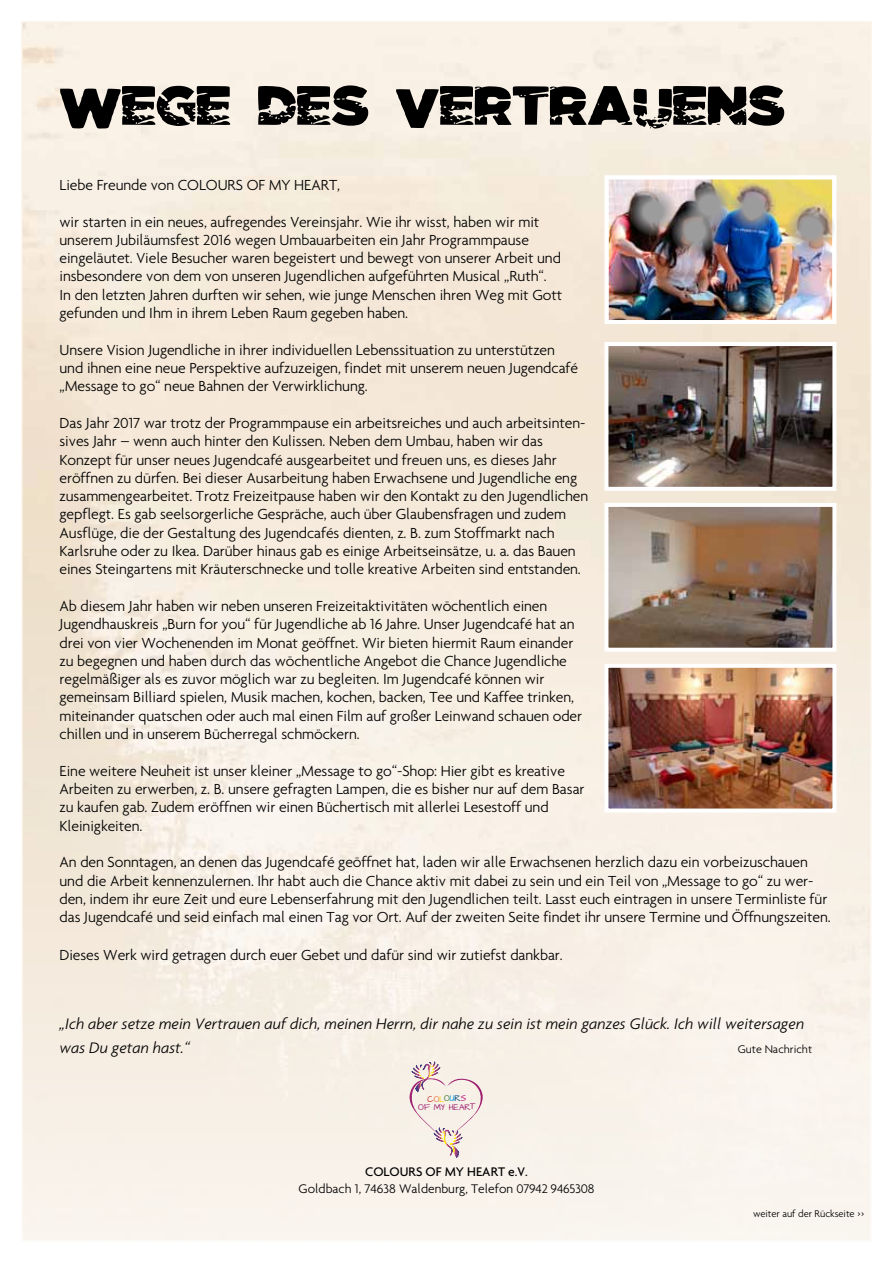
<style>
.page{position:relative;width:893px;height:1263px;background:#fff}
.page>*{position:absolute;margin:0;border:0;box-sizing:border-box;transform-origin:0 0}
.t1{font:63.3px "Tomb Raider";color:#000}
.t2{font:italic 300 16.5px/24px "Agenda";color:#000}
.t3{font:300 15.75px/18.3px "Agenda";letter-spacing:-.005em;color:#000}
.t4{font:300 13.5px "Agenda";color:#000}
.t5{font:500 13.5px "Agenda";color:#000}
.t6{font:300 12px "Agenda";color:#000}
.t7{font:300 10.5px "Agenda";color:#000}
.t8{font:6.9px/8.4px "Architects Daughter";color:#9f2070;text-align:center}
.s1{color:#cd1013}
.s2{color:#ee7543}
.s3{color:#fdd100}
.s4{color:#437e36}
.s5{color:#009ee3}
.s6{color:#00477e}
.s7{color:#bb137e}
</style>
<div class="page">
<svg style="left:408px;top:1062px;width:76px;height:97px;background:#efe2dd"></svg>
<img style="left:609px;top:180px;width:222px;height:139px">
<div style="left:604px;top:175px;width:232px;height:149px;border:4px solid #fff"></div>
<img style="left:609px;top:347px;width:222px;height:139px">
<div style="left:604px;top:342px;width:232px;height:149px;border:4px solid #fff"></div>
<img style="left:609px;top:508px;width:222px;height:139px">
<div style="left:604px;top:503px;width:232px;height:149px;border:4px solid #fff"></div>
<img style="left:609px;top:669px;width:222px;height:138px">
<div style="left:604px;top:664px;width:232px;height:148px;border:4px solid #fff"></div>
<svg style="left:786px;top:203px;width:49px;height:49px;background:#b7a991"></svg>
<img style="left:728px;top:182px;width:49px;height:50px;border-radius:50%">
<svg style="left:684px;top:180px;width:49px;height:49px"></svg>
<svg style="left:670px;top:206px;width:49px;height:49px;background:#777275"></svg>
<svg style="left:628px;top:187px;width:49px;height:49px;background:#8d8483"></svg>
<h1 class="t1" style="left:60px;top:80px;width:727px">WEGE DES VERTRAUENS</h1>
<p class="t3" style="left:60px;top:175px;width:282px">Liebe Freunde von COLOURS OF MY HEART,</p>
<p class="t3" style="left:60px;top:212px;width:504px">wir starten in ein neues, aufregendes Vereinsjahr. Wie ihr wisst, haben wir mit unserem Jubiläumsfest 2016 wegen Umbauarbeiten ein Jahr Programmpause eingeläutet. Viele Besucher waren begeistert und bewegt von unserer Arbeit und insbesondere von dem von unseren Jugendlichen aufgeführten Musical „Ruth“.<br>In den letzten Jahren durften wir sehen, wie junge Menschen ihren Weg mit Gott gefunden und Ihm in ihrem Leben Raum gegeben haben.</p>
<p class="t3" style="left:60px;top:340px;width:520px">Unsere Vision Jugendliche in ihrer individuellen Lebenssituation zu unterstützen und ihnen eine neue Perspektive aufzuzeigen, findet mit unserem neuen Jugendcafé „Message to go“ neue Bahnen der Verwirklichung.</p>
<p class="t3" style="left:60px;top:413px;width:530px">Das Jahr 2017 war trotz der Programmpause ein arbeitsreiches und auch arbeitsinten&shy;sives Jahr – wenn auch hinter den Kulissen. Neben dem Umbau, haben wir das Konzept für unser neues Jugendcafé ausgearbeitet und freuen uns, es dieses Jahr eröffnen zu dürfen. Bei dieser Ausarbeitung haben Erwachsene und Jugendliche eng zusammengearbeitet. Trotz Freizeitpause haben wir den Kontakt zu den Jugendlichen gepflegt. Es gab seelsorgerliche Gespräche, auch über Glaubensfragen und zudem Ausflüge, die der Gestaltung des Jugendcafés dienten, z. B. zum Stoffmarkt nach Karlsruhe oder zu Ikea. Darüber hinaus gab es einige Arbeitseinsätze, u. a. das Bauen eines Steingartens mit Kräuterschnecke und tolle kreative Arbeiten sind entstanden.</p>
<p class="t3" style="left:60px;top:596px;width:524px">Ab diesem Jahr haben wir neben unseren Freizeitaktivitäten wöchentlich einen Jugendhauskreis „Burn for you“ für Jugendliche ab 16 Jahre. Unser Jugendcafé hat an drei von vier Wochenenden im Monat geöffnet. Wir bieten hiermit Raum einander zu begegnen und haben durch das wöchentliche Angebot die Chance Jugendliche regelmäßiger als es zuvor möglich war zu begleiten. Im Jugendcafé können wir gemeinsam Billiard spielen, Musik machen, kochen, backen, Tee und Kaffee trinken, miteinander quatschen oder auch mal einen Film auf großer Leinwand schauen oder chillen und in unserem Bücherregal schmöckern.</p>
<p class="t3" style="left:60px;top:761px;width:527px">Eine weitere Neuheit ist unser kleiner „Message to go“-Shop: Hier gibt es kreative Arbeiten zu erwerben, z. B. unsere gefragten Lampen, die es bisher nur auf dem Basar zu kaufen gab. Zudem eröffnen wir einen Büchertisch mit allerlei Lesestoff und Kleinigkeiten.</p>
<p class="t3" style="left:60px;top:853px;width:773px">An den Sonntagen, an denen das Jugendcafé geöffnet hat, laden wir alle Erwachsenen herzlich dazu ein vorbeizuschauen und die Arbeit kennenzulernen. Ihr habt auch die Chance aktiv mit dabei zu sein und ein Teil von „Message to go“ zu wer&shy;den, indem ihr eure Zeit und eure Lebenserfahrung mit den Jugendlichen teilt. Lasst euch eintragen in unsere Terminliste für das Jugendcafé und seid einfach mal einen Tag vor Ort. Auf der zweiten Seite findet ihr unsere Termine und Öffnungszeiten.</p>
<p class="t3" style="left:60px;top:946px;width:505px">Dieses Werk wird getragen durch euer Gebet und dafür sind wir zutiefst dankbar.</p>
<p class="t2" style="left:60px;top:1011px;width:746px">„Ich aber setze mein Vertrauen auf dich, meinen Herrn, dir nahe zu sein ist mein ganzes Glück. Ich will weitersagen was Du getan hast.“</p>
<p class="t6" style="left:738px;top:1042px;width:76px">Gute Nachricht</p>
<p class="t8" style="left:418px;top:1095px;width:59px;rotate:-1deg"><span class="s1">C</span><span class="s2">o</span><span class="s3">l</span><span class="s4">o</span><span class="s5">u</span><span class="s6">r</span><span class="s7">s<br></span>of my heart</p>
<p class="t5" style="left:365px;top:1163px;width:164px">COLOURS OF MY HEART E.V.</p>
<p class="t4" style="left:299px;top:1181px;width:297px">Goldbach 1, 74638 Waldenburg, Telefon 07942 9465308</p>
<p class="t7" style="left:753px;top:1207px;width:113px">weiter auf der Rückseite &gt;&gt;</p>
</div>
